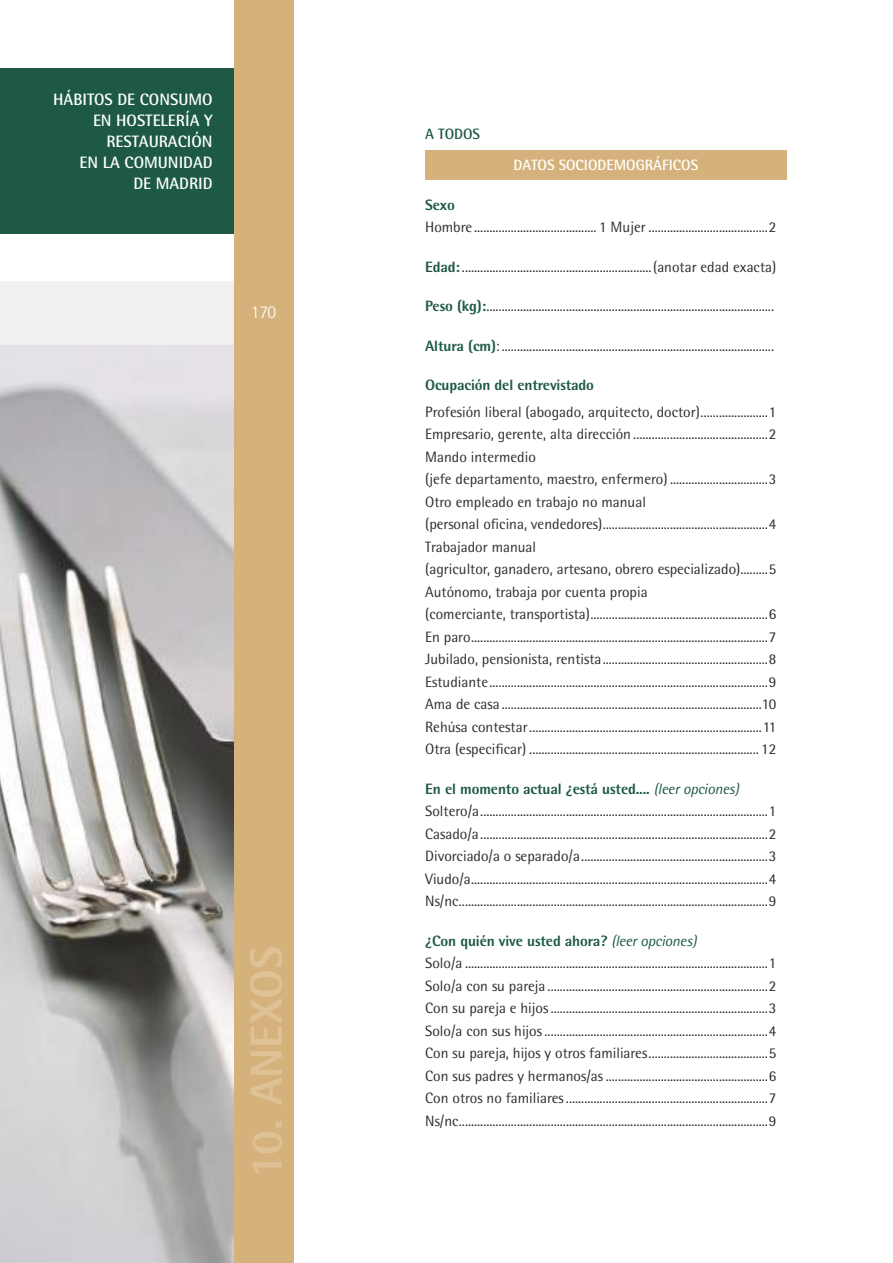
<style>
.page{position:relative;width:893px;height:1263px;background:#fff}
.page>*{position:absolute;margin:0;border:0;box-sizing:border-box;transform-origin:0 0}
.t1{font:800 45px "Rotis Semi Sans";color:#dec195}
.t2{font:300 18px "Rotis Semi Sans";color:#fff}
.t3{font:700 16.5px/21px "Rotis Semi Sans";color:#fff;text-align:right}
.t4{font:15px/22.5px "Rotis Semi Sans";color:#2d2c2e}
.t5{font:800 15px "Rotis Semi Sans";letter-spacing:-.01em;color:#1d5945}
.t6{font:700 15px "Rotis Semi Sans";color:#fff}
.t7{font:700 15px "Rotis Semi Sans";color:#1d5945}
.s1{font-weight:800;color:#1d5945}
.s2{font-style:italic;color:#1d5945}
</style>
<div class="page">
<div style="left:0;top:68px;width:234px;height:166px;background:#1d5945"></div>
<div style="left:0;top:281px;width:238px;height:63px;background:#f0f0f1"></div>
<img style="left:0;top:345px;width:234px;height:918px">
<div style="left:234px;top:0;width:59px;height:1263px;background:#d5b27b"></div>
<div style="left:425px;top:151px;width:362px;height:29px;background:#d5b27b"></div>
<p class="t3" style="left:53px;top:88px;width:161px">HÁBITOS DE CONSUMO<br>EN HOSTELERÍA Y<br>RESTAURACIÓN<br>EN LA COMUNIDAD<br>DE MADRID</p>
<p class="t2" style="left:251px;top:302px;width:27px">170</p>
<h1 class="t1" style="left:238px;top:1178px;width:234px;rotate:-90deg">10. ANEXOS</h1>
<p class="t7" style="left:425px;top:125px;width:56px">A TODOS</p>
<p class="t6" style="left:514px;top:156px;width:186px">DATOS SOCIODEMOGRÁFICOS</p>
<p class="t5" style="left:425px;top:195px;width:31px">Sexo</p>
<p class="t4" style="left:425px;top:216px;width:353px">Hombre ........................................ 1 Mujer .......................................2</p>
<p class="t4" style="left:425px;top:255px;width:352px"><span class="s1">Edad:</span>............................................................. (anotar edad exacta)</p>
<p class="t4" style="left:425px;top:295px;width:350px"><span class="s1">Peso (kg):</span>..............................................................................................</p>
<p class="t4" style="left:425px;top:334px;width:350px"><span class="s1">Altura (cm)</span>:.........................................................................................</p>
<p class="t5" style="left:425px;top:375px;width:170px">Ocupación del entrevistado</p>
<p class="t4" style="left:425px;top:400px;width:353px">Profesión liberal (abogado, arquitecto, doctor)......................1<br>Empresario, gerente, alta dirección ............................................2<br>Mando intermedio<br>(jefe departamento, maestro, enfermero) ................................3<br>Otro empleado en trabajo no manual<br>(personal oficina, vendedores)......................................................4<br>Trabajador manual<br>(agricultor, ganadero, artesano, obrero especializado).........5<br>Autónomo, trabaja por cuenta propia<br>(comerciante, transportista)..........................................................6<br>En paro.................................................................................................7<br>Jubilado, pensionista, rentista......................................................8<br>Estudiante...........................................................................................9<br>Ama de casa .....................................................................................10<br>Rehúsa contestar............................................................................11<br>Otra (especificar) ........................................................................... 12</p>
<p class="t4" style="left:425px;top:777px;width:353px"><span class="s1">En el momento actual ¿está usted....</span> <span class="s2">(leer opciones)<br></span>Soltero/a..............................................................................................1<br>Casado/a..............................................................................................2<br>Divorciado/a o separado/a.............................................................3<br>Viudo/a.................................................................................................4<br>Ns/nc.....................................................................................................9</p>
<p class="t4" style="left:425px;top:929px;width:353px"><span class="s1">¿Con quién vive usted ahora?</span> <span class="s2">(leer opciones)<br></span>Solo/a ...................................................................................................1<br>Solo/a con su pareja ........................................................................2<br>Con su pareja e hijos .......................................................................3<br>Solo/a con sus hijos .........................................................................4<br>Con su pareja, hijos y otros familiares.......................................5<br>Con sus padres y hermanos/as .....................................................6<br>Con otros no familiares..................................................................7<br>Ns/nc.....................................................................................................9</p>
</div>
